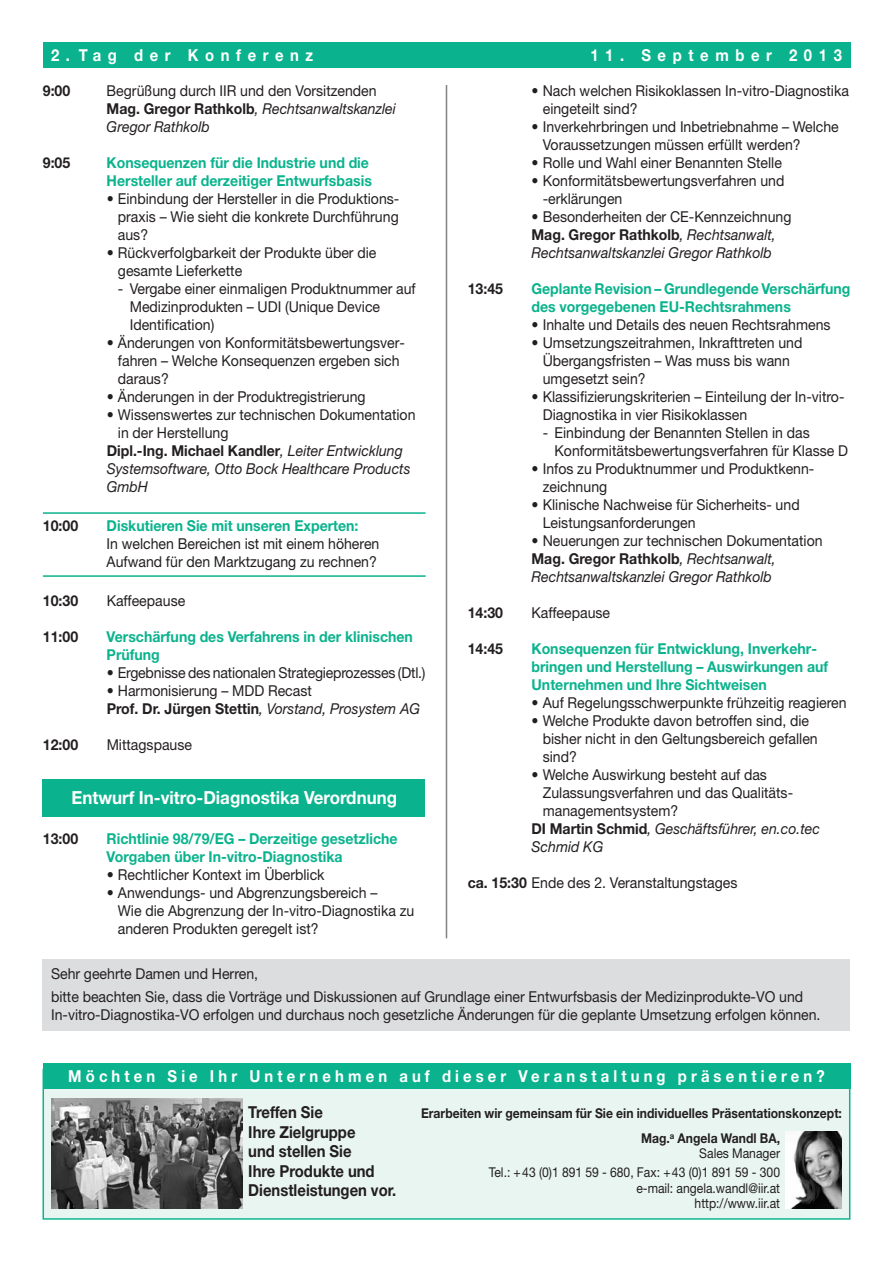
<style>
.page{position:relative;width:893px;height:1263px;background:#fff}
.page>*{position:absolute;margin:0;border:0;box-sizing:border-box;transform-origin:0 0}
.t1{font:700 18px "Helvetica Neue";color:#fff;scale:.94 1}
.t2{font:700 16.5px/19.5px "Helvetica Neue";color:#231f20;scale:.9 1}
.t3{font:700 16.5px "Helvetica Neue";letter-spacing:.28em;color:#fff;scale:.9 1}
.t4{font:700 16.5px "Helvetica Neue";letter-spacing:.445em;color:#fff;scale:.9 1}
.t5{font:15px/18px "Helvetica Neue";color:#231f20;scale:.94 1}
.t6{font:700 15px/18px "Helvetica Neue";color:#0ab38d;scale:.94 1}
.t7{font:italic 15px/18px "Helvetica Neue";color:#231f20;scale:.94 1}
.t8{font:700 15px "Helvetica Neue";color:#231f20;scale:.94 1}
.t9{font:700 13.5px/15.3px "Helvetica Neue";color:#231f20;text-align:right;scale:.9 1}
.t10{font:13.5px/15.3px "Helvetica Neue";color:#231f20;text-align:right;scale:.9 1}
.s1{font-weight:700}
.s2{font-style:italic}
.s3{font-weight:400;font-style:italic}
.s4{font-style:normal}
.s5{font-weight:700;font-style:normal}
.s6{font-weight:400}
</style>
<div class="page">
<div style="left:43px;top:959px;width:807px;height:72px;background:#dcdddf"></div>
<div style="left:43px;top:779px;width:382px;height:37px;background:#0ab38d"></div>
<div style="left:44px;top:1070px;width:805px;height:148px;background:#e9f5f0"></div>
<div style="left:43px;top:1069px;width:807px;height:151px;border:2px solid #0ab38d"></div>
<div style="left:43px;top:1063px;width:807px;height:25px;background:#0ab38d"></div>
<img style="left:785px;top:1131px;width:57px;height:77px">
<img style="left:51px;top:1098px;width:191px;height:110px">
<div style="left:43px;top:43px;width:807px;height:25px;background:#0ab38d"></div>
<hr style="left:446px;top:85px;width:1px;height:853px;background:#808285">
<hr style="left:43px;top:512px;width:383px;height:2px;background:#0ab38d">
<hr style="left:43px;top:575px;width:383px;height:2px;background:#0ab38d">
<p class="t4" style="left:51px;top:49px;width:293px">2. Tag der Konferenz</p>
<p class="t4" style="left:590px;top:49px;width:281px">11. September 2013</p>
<p class="t8" style="left:43px;top:85px;width:31px">9:00</p>
<p class="t5" style="left:107px;top:83px;width:309px">Begrüßung durch IIR und den Vorsitzenden<br><span class="s1">Mag. Gregor Rathkolb</span><span class="s2">, Rechtsanwaltskanzlei<br>Gregor Rathkolb</span></p>
<p class="t8" style="left:43px;top:157px;width:31px">9:05</p>
<p class="t6" style="left:107px;top:155px;width:284px">Konsequenzen für die Industrie und die<br>Hersteller auf derzeitiger Entwurfsbasis</p>
<p class="t5" style="left:118px;top:191px;width:301px;text-align:justify;text-indent:-11px">• Einbindung der Hersteller in die Produktions - praxis – Wie sieht die konkrete Durchführung aus?</p>
<p class="t5" style="left:118px;top:245px;width:276px;text-indent:-11px">• Rückverfolgbarkeit der Produkte über die gesamte Lieferkette</p>
<p class="t5" style="left:130px;top:281px;width:306px;text-indent:-12px">- Vergabe einer einmaligen Produktnummer auf<br>Medizinprodukten – UDI (Unique Device<br>Identification)</p>
<p class="t5" style="left:118px;top:335px;width:307px;text-indent:-11px">• Änderungen von Konformitätsbewertungsver - fahren – Welche Konsequenzen ergeben sich daraus?</p>
<p class="t5" style="left:107px;top:389px;width:277px">• Änderungen in der Produktregistrierung</p>
<p class="t5" style="left:107px;top:407px;width:330px">• Wissenswertes zur technischen Dokumentation</p>
<p class="t5" style="left:118px;top:425px;width:119px">in der Herstellung</p>
<p class="t8" style="left:107px;top:445px;width:317px">Dipl.-Ing. Michael Kandler<span class="s3">, Leiter Entwicklung</span></p>
<p class="t7" style="left:107px;top:461px;width:325px">Systemsoftware, Otto Bock Healthcare Products</p>
<p class="t7" style="left:107px;top:479px;width:45px">GmbH</p>
<p class="t8" style="left:43px;top:520px;width:39px">10:00</p>
<p class="t6" style="left:107px;top:518px;width:269px">Diskutieren Sie mit unseren Experten:</p>
<p class="t5" style="left:107px;top:536px;width:292px">In welchen Bereichen ist mit einem höheren<br>Aufwand für den Marktzugang zu rechnen?</p>
<p class="t8" style="left:43px;top:595px;width:39px">10:30</p>
<p class="t5" style="left:107px;top:593px;width:85px">Kaffeepause</p>
<p class="t8" style="left:43px;top:631px;width:39px">11:00</p>
<p class="t6" style="left:107px;top:629px;width:327px">Verschärfung des Verfahrens in der klinischen<br>Prüfung</p>
<p class="t5" style="left:107px;top:665px;width:341px">• Ergebnisse des nationalen Strategieprozesses (Dtl.)</p>
<p class="t5" style="left:107px;top:683px;width:335px">• Harmonisierung – MDD Recast<br><span class="s1">Prof. Dr. Jürgen Stettin</span><span class="s2">, Vorstand, Prosystem AG</span></p>
<p class="t8" style="left:43px;top:739px;width:39px">12:00</p>
<p class="t5" style="left:107px;top:737px;width:92px">Mittagspause</p>
<p class="t1" style="left:71px;top:791px;width:348px">Entwurf In-vitro-Diagnostika Verordnung</p>
<p class="t8" style="left:43px;top:834px;width:39px">13:00</p>
<p class="t6" style="left:107px;top:831px;width:311px">Richtlinie 98/79/EG – Derzeitige gesetzliche<br>Vorgaben über In-vitro-Diagnostika</p>
<p class="t5" style="left:107px;top:867px;width:233px">• Rechtlicher Kontext im Überblick</p>
<p class="t5" style="left:118px;top:885px;width:317px;text-indent:-11px">• Anwendungs- und Abgrenzungsbereich –<br>Wie die Abgrenzung der In-vitro-Diagnostika zu anderen Produkten geregelt ist?</p>
<p class="t5" style="left:543px;top:83px;width:327px;text-indent:-11px">• Nach welchen Risikoklassen In-vitro-Diagnostika eingeteilt sind?</p>
<p class="t5" style="left:543px;top:119px;width:316px;text-indent:-11px">• Inverkehrbringen und Inbetriebnahme – Welche<br>Voraussetzungen müssen erfüllt werden?</p>
<p class="t5" style="left:531px;top:155px;width:268px">• Rolle und Wahl einer Benannten Stelle</p>
<p class="t5" style="left:543px;top:173px;width:259px;text-indent:-11px">• Konformitätsbewertungsverfahren und -erklärungen</p>
<p class="t7" style="left:531px;top:209px;width:278px"><span class="s4">• Besonderheiten der CE-Kennzeichnung<br></span><span class="s5">Mag. Gregor Rathkolb</span>, Rechtsanwalt,<br>Rechtsanwaltskanzlei Gregor Rathkolb</p>
<p class="t8" style="left:468px;top:283px;width:39px">13:45</p>
<p class="t6" style="left:531px;top:281px;width:341px">Geplante Revision – Grundlegende Verschärfung des vorgegebenen EU-Rechtsrahmens</p>
<p class="t5" style="left:531px;top:317px;width:320px">• Inhalte und Details des neuen Rechtsrahmens</p>
<p class="t5" style="left:543px;top:335px;width:278px;text-indent:-11px">• Umsetzungszeitrahmen, Inkrafttreten und<br>Übergangsfristen – Was muss bis wann umgesetzt sein?</p>
<p class="t5" style="left:543px;top:389px;width:323px;text-indent:-11px">• Klassifizierungskriterien – Einteilung der In-vitro-<br>Diagnostika in vier Risikoklassen</p>
<p class="t5" style="left:555px;top:425px;width:314px;text-indent:-12px">- Einbindung der Benannten Stellen in das<br>Konformitätsbewertungsverfahren für Klasse D</p>
<p class="t5" style="left:543px;top:461px;width:290px;text-indent:-11px">• Infos zu Produktnummer und Produktkenn - zeichnung</p>
<p class="t5" style="left:543px;top:497px;width:275px;text-indent:-11px">• Klinische Nachweise für Sicherheits- und<br>Leistungsanforderungen</p>
<p class="t7" style="left:531px;top:533px;width:311px"><span class="s4">• Neuerungen zur technischen Dokumentation<br></span><span class="s5">Mag. Gregor Rathkolb</span>, Rechtsanwalt,<br>Rechtsanwaltskanzlei Gregor Rathkolb</p>
<p class="t8" style="left:468px;top:607px;width:39px">14:30</p>
<p class="t5" style="left:532px;top:605px;width:85px">Kaffeepause</p>
<p class="t8" style="left:468px;top:643px;width:39px">14:45</p>
<p class="t6" style="left:531px;top:641px;width:317px">Konsequenzen für Entwicklung, Inverkehr - bringen und Herstellung – Auswirkungen auf<br>Unternehmen und Ihre Sichtweisen</p>
<p class="t5" style="left:531px;top:695px;width:337px">• Auf Regelungsschwerpunkte frühzeitig reagieren</p>
<p class="t5" style="left:543px;top:713px;width:294px;text-indent:-11px">• Welche Produkte davon betroffen sind, die bisher nicht in den Geltungsbereich gefallen sind?</p>
<p class="t5" style="left:531px;top:767px;width:252px">• Welche Auswirkung besteht auf das</p>
<p class="t5" style="left:543px;top:785px;width:268px">Zulassungsverfahren und das Qualitäts -</p>
<p class="t5" style="left:543px;top:803px;width:146px">managementsystem?</p>
<p class="t7" style="left:531px;top:821px;width:308px"><span class="s5">DI Martin Schmid</span>, Geschäftsführer, en.co.tec</p>
<p class="t7" style="left:531px;top:839px;width:78px">Schmid KG</p>
<p class="t5" style="left:468px;top:875px;width:288px"><span class="s1">ca. 15:30</span> Ende des 2. Veranstaltungstages</p>
<p class="t5" style="left:51px;top:964px;width:802px;line-height:22.2px">Sehr geehrte Damen und Herren,<br>bitte beachten Sie, dass die Vorträge und Diskussionen auf Grundlage einer Entwurfsbasis der Medizinprodukte-VO und</p>
<p class="t5" style="left:51px;top:1007px;width:820px">In-vitro-Diagnostika-VO erfolgen und durchaus noch gesetzliche Änderungen für die geplante Umsetzung erfolgen können.</p>
<p class="t3" style="left:68px;top:1070px;width:842px">Möchten Sie Ihr Unternehmen auf dieser Veranstaltung präsentieren?</p>
<p class="t2" style="left:248px;top:1104px;width:166px">Treffen Sie<br>Ihre Zielgruppe<br>und stellen Sie<br>Ihre Produkte und<br>Dienstleistungen vor.</p>
<p class="t9" style="left:421px;top:1107px;width:469px">Erarbeiten wir gemeinsam für Sie ein individuelles Präsentationskonzept:</p>
<p class="t9" style="left:641px;top:1131px;width:156px">Mag.<sup>a</sup> Angela Wandl BA,<br><span class="s6">Sales Manager</span></p>
<p class="t10" style="left:489px;top:1166px;width:325px">Tel.: +43 (0)1 891 59 - 680, Fax: +43 (0)1 891 59 - 300 e-mail: angela.wandl@iir.at<br>http://www.iir.at</p>
</div>
